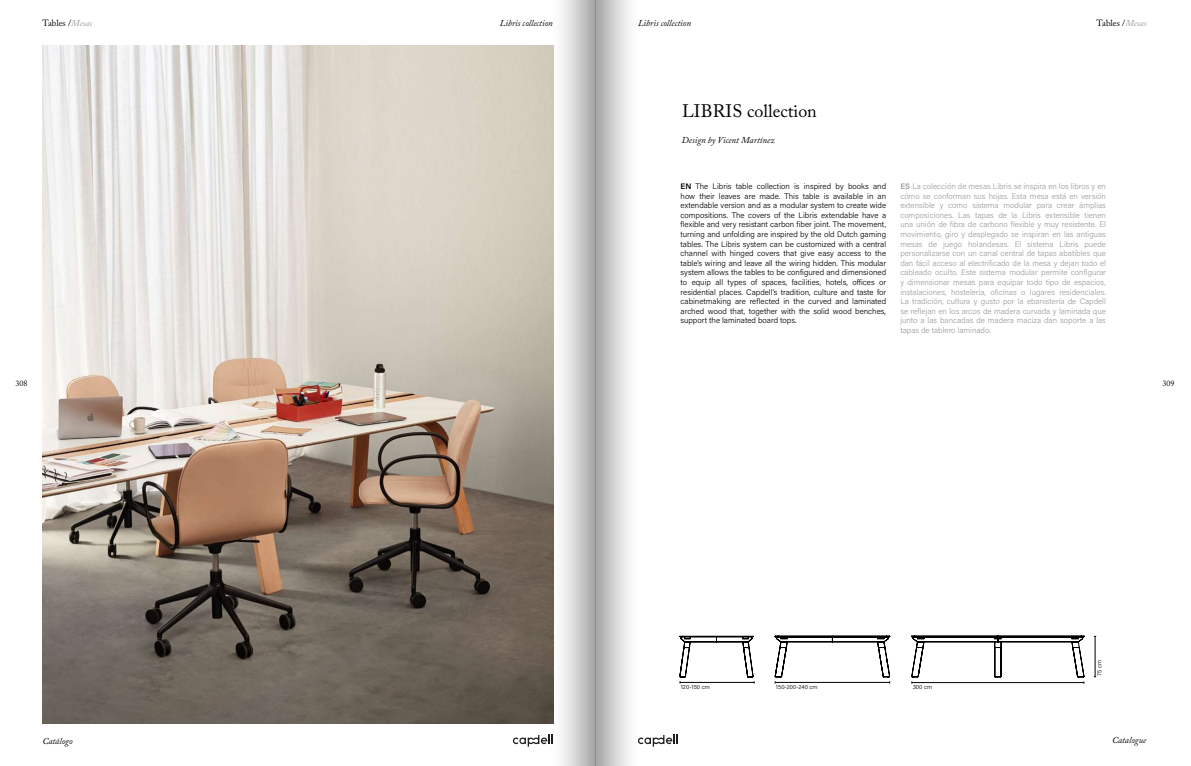
<style>
.page{position:relative;width:1191px;height:766px;background:#fff}
.page>*{position:absolute;margin:0;border:0;box-sizing:border-box;transform-origin:0 0}
.t1{font:18px "Adobe Caslon Pro";color:#000}
.t2{font:italic 9px "Adobe Caslon Pro";color:#000}
.t3{font:9px "Adobe Caslon Pro";color:#000}
.t4{font:8px/9.6px "Acumin Variable Concept";color:#9d9d9c;text-align:justify}
.t5{font:8px/9.6px "Acumin Variable Concept";color:#000;text-align:justify}
.t6{font:8px "Adobe Caslon Pro";color:#000}
.t7{font:6px "Acumin Variable Concept";color:#000}
.s1{font-style:italic;color:#9d9d9c}
</style>
<div class="page">
<img style="left:553px;top:0;width:76px;height:765px">
<img style="left:42px;top:45px;width:511px;height:678px">
<hr style="left:1094px;top:636px;width:1px;height:40px;background:#000">
<svg style="left:679px;top:635px;width:76px;height:48px"></svg>
<svg style="left:774px;top:635px;width:116px;height:48px"></svg>
<svg style="left:911px;top:635px;width:173px;height:48px"></svg>
<svg style="left:513px;top:734px;width:40px;height:12px"></svg>
<svg style="left:638px;top:734px;width:40px;height:12px"></svg>
<p class="t3" style="left:43px;top:17px;width:51px">Tables /<span class="s1">Mesas</span></p>
<p class="t3" style="left:1096px;top:17px;width:51px">Tables /<span class="s1">Mesas</span></p>
<p class="t2" style="left:500px;top:17px;width:55px">Libris collection</p>
<p class="t2" style="left:638px;top:17px;width:54px">Libris collection</p>
<h1 class="t1" style="left:682px;top:100px;width:136px">LIBRIS collection</h1>
<p class="t2" style="left:682px;top:134px;width:94px">Design by Vicent Martínez</p>
<p class="t5" style="left:680px;top:181px;width:207px">EN The Libris table collection is inspired by books and how their leaves are made. This table is available in an extendable version and as a modular system to create wide compositions. The covers of the Libris extendable have a flexible and very resistant carbon fiber joint. The movement, turning and unfolding are inspired by the old Dutch gaming tables. The Libris system can be customized with a central channel with hinged covers that give easy access to the table’s wiring and leave all the wiring hidden. This modular system allows the tables to be configured and dimensioned to equip all types of spaces, facilities, hotels, offices or residential places. Capdell’s tradition, culture and taste for cabinetmaking are reflected in the curved and laminated arched wood that, together with the solid wood benches, support the laminated board tops.</p>
<p class="t4" style="left:900px;top:181px;width:207px">ES La colección de mesas Libris se inspira en los libros y en cómo se conforman sus hojas. Esta mesa está en versión extensible y como sistema modular para crear ámplias composiciones. Las tapas de la Libris extensible tienen una unión de fibra de carbono flexible y muy resistente. El movimiento, giro y desplegado se inspiran en las antiguas mesas de juego holandesas. El sistema Libris puede personalizarse con un canal central de tapas abatibles que dan fácil acceso al electrificado de la mesa y dejan todo el cableado oculto. Este sistema modular permite configurar y dimensionar mesas para equipar todo tipo de espacios, instalaciones, hostelería, oficinas o lugares residenciales.<br>La tradición, cultura y gusto por la ebanistería de Capdell se reflejan en los arcos de madera curvada y laminada que junto a las bancadas de madera maciza dan soporte a las tapas de tablero laminado.</p>
<p class="t6" style="left:16px;top:378px;width:13px">308</p>
<p class="t6" style="left:1162px;top:378px;width:13px">309</p>
<p class="t7" style="left:681px;top:682px;width:30px">120-150 cm</p>
<p class="t7" style="left:776px;top:682px;width:43px">150-200-240 cm</p>
<p class="t7" style="left:912px;top:682px;width:21px">300 cm</p>
<p class="t7" style="left:1095px;top:675px;width:17px;rotate:-90deg">75 cm</p>
<p class="t2" style="left:43px;top:735px;width:32px">Catálogo</p>
<p class="t2" style="left:1112px;top:734px;width:36px">Catalogue</p>
</div>
